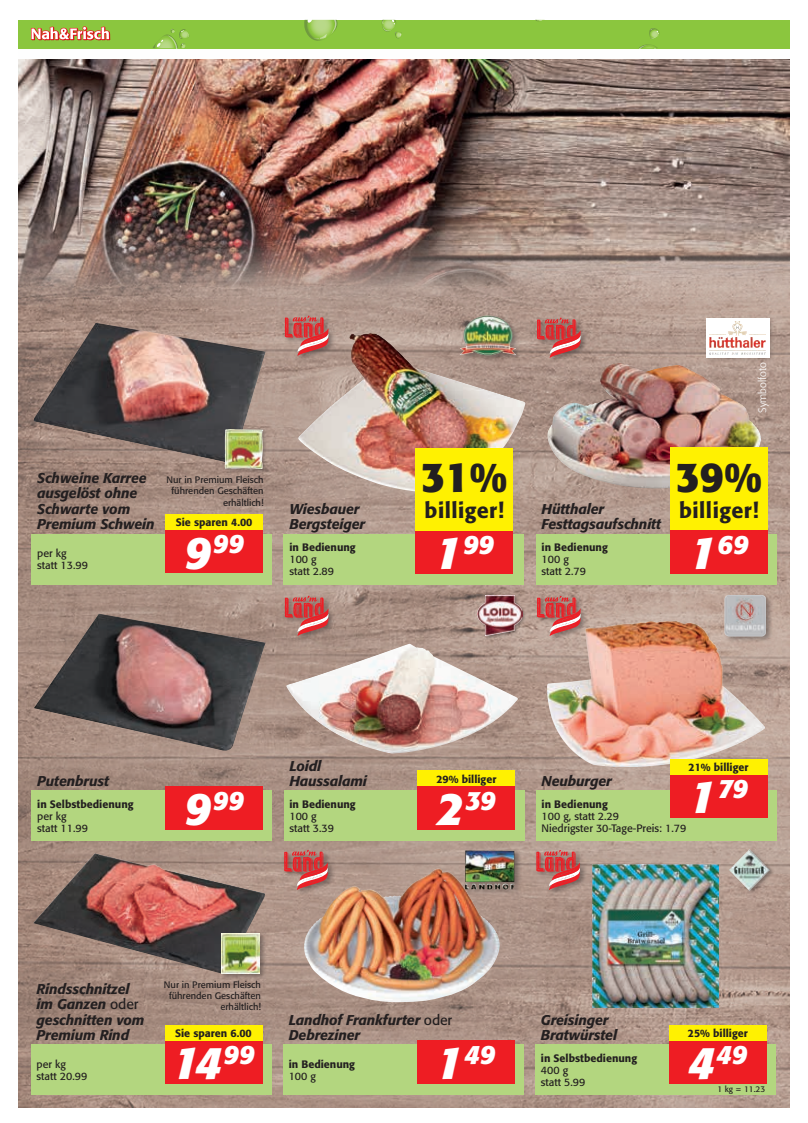
<style>
.page{position:relative;width:808px;height:1123px;background:#fff}
.page>*{position:absolute;margin:0;border:0;box-sizing:border-box;transform-origin:0 0}
.t1{font:italic 700 45.3px "Formata Std";color:#fff}
.t2{font:700 41.5px "Formata Std";color:#231f20}
.t3{font:italic 700 26.4px "Formata Std";color:#fff}
.t4{font:500 21.4px "Formata Std";letter-spacing:.02em;color:#231f20}
.t5{font:italic 500 14.1px/15.5px "Formata Std";letter-spacing:-.01em;color:#231f20}
.t6{font:500 10.7px "Formata Std";color:#231f20}
.t7{font:10.7px/12px "Formata Std";color:#231f20}
.t8{font:300 10.7px "Formata Std";color:#fff}
.t9{font:9.3px/11.2px "Formata Std";color:#231f20;text-align:right}
.t10{font:8.2px "Formata Std";color:#231f20}
.s1{font-size:45.3px}
.s2{font-weight:400;font-style:normal}
</style>
<div class="page">
<img style="left:19px;top:48px;width:770px;height:1059px">
<div style="left:18px;top:20px;width:771px;height:28px;background:#8bc63e"></div>
<svg style="left:153px;top:29px;width:36px;height:19px"></svg>
<svg style="left:382px;top:20px;width:20px;height:19px"></svg>
<svg style="left:639px;top:28px;width:21px;height:20px"></svg>
<svg style="left:304px;top:20px;width:34px;height:21px"></svg>
<svg style="left:31px;top:26px;width:79px;height:14px"></svg>
<img style="left:19px;top:60px;width:770px;height:245px">
<div style="left:459px;top:314px;width:63px;height:47px;background:#231f20;opacity:.4"></div>
<img style="left:459px;top:316px;width:57px;height:17px">
<div style="left:723px;top:593px;width:50px;height:49px;background:#231f20;opacity:.4"></div>
<img style="left:724px;top:595px;width:42px;height:41px">
<div style="left:464px;top:848px;width:58px;height:48px;background:#231f20;opacity:.4"></div>
<img style="left:465px;top:850px;width:49px;height:32px">
<div style="left:536px;top:533px;width:240px;height:51px;background:#b3d67f"></div>
<div style="left:536px;top:316px;width:52px;height:48px;background:#231f20;opacity:.4"></div>
<svg style="left:537px;top:317px;width:44px;height:41px;background:#be6360"></svg>
<img style="left:547px;top:363px;width:214px;height:125px">
<div style="left:704px;top:317px;width:72px;height:46px;background:#231f20;opacity:.2"></div>
<div style="left:706px;top:318px;width:63px;height:39px;background:#fff"></div>
<img style="left:709px;top:321px;width:57px;height:33px">
<div style="left:536px;top:790px;width:240px;height:51px;background:#b3d67f"></div>
<div style="left:536px;top:594px;width:52px;height:48px;background:#231f20;opacity:.4"></div>
<svg style="left:537px;top:596px;width:44px;height:39px"></svg>
<div style="left:535px;top:1044px;width:240px;height:51px;background:#b3d67f"></div>
<div style="left:283px;top:1044px;width:240px;height:51px;background:#b3d67f"></div>
<div style="left:535px;top:848px;width:52px;height:48px;background:#231f20;opacity:.4"></div>
<svg style="left:536px;top:850px;width:44px;height:39px;background:#c46764"></svg>
<div style="left:283px;top:848px;width:52px;height:48px;background:#231f20;opacity:.4"></div>
<svg style="left:284px;top:849px;width:44px;height:41px"></svg>
<div style="left:669px;top:1040px;width:98px;height:43px;background:#ee1d23"></div>
<div style="left:669px;top:1024px;width:98px;height:16px;background:#fff101"></div>
<div style="left:417px;top:1040px;width:98px;height:43px;background:#ee1d23"></div>
<img style="left:592px;top:864px;width:127px;height:143px">
<div style="left:729px;top:848px;width:45px;height:46px;background:#231f20;opacity:.4"></div>
<img style="left:729px;top:849px;width:40px;height:41px">
<div style="left:284px;top:790px;width:240px;height:51px;background:#b3d67f"></div>
<div style="left:284px;top:594px;width:52px;height:48px;background:#231f20;opacity:.4"></div>
<svg style="left:285px;top:595px;width:43px;height:41px;background:#c06461"></svg>
<div style="left:417px;top:786px;width:98px;height:43px;background:#ee1d23"></div>
<div style="left:417px;top:770px;width:98px;height:16px;background:#fff101"></div>
<div style="left:477px;top:594px;width:50px;height:46px;background:#231f20;opacity:.4"></div>
<img style="left:478px;top:595px;width:44px;height:41px">
<div style="left:284px;top:533px;width:240px;height:51px;background:#b3d67f"></div>
<div style="left:284px;top:314px;width:52px;height:48px;background:#231f20;opacity:.4"></div>
<svg style="left:285px;top:315px;width:43px;height:41px"></svg>
<div style="left:31px;top:1044px;width:240px;height:51px;background:#b3d67f"></div>
<div style="left:165px;top:1040px;width:97px;height:43px;background:#ee1d23"></div>
<div style="left:165px;top:1024px;width:97px;height:16px;background:#fff101"></div>
<div style="left:32px;top:533px;width:240px;height:51px;background:#b3d67f"></div>
<div style="left:165px;top:529px;width:98px;height:44px;background:#ee1d23"></div>
<div style="left:165px;top:514px;width:98px;height:15px;background:#fff101"></div>
<img style="left:304px;top:868px;width:197px;height:134px">
<img style="left:548px;top:620px;width:216px;height:146px">
<img style="left:286px;top:644px;width:232px;height:109px">
<img style="left:298px;top:333px;width:227px;height:160px">
<div style="left:669px;top:774px;width:98px;height:43px;background:#ee1d23"></div>
<div style="left:669px;top:759px;width:98px;height:15px;background:#fff101"></div>
<div style="left:32px;top:790px;width:240px;height:51px;background:#b3d67f"></div>
<img style="left:34px;top:613px;width:232px;height:137px">
<div style="left:165px;top:786px;width:98px;height:43px;background:#ee1d23"></div>
<img style="left:34px;top:323px;width:232px;height:141px">
<img style="left:33px;top:853px;width:232px;height:121px">
<div style="left:223px;top:426px;width:45px;height:47px;background:#231f20;opacity:.4"></div>
<img style="left:224px;top:429px;width:40px;height:39px">
<div style="left:221px;top:931px;width:46px;height:48px;background:#231f20;opacity:.4"></div>
<img style="left:222px;top:933px;width:38px;height:40px">
<div style="left:670px;top:530px;width:98px;height:43px;background:#ee1d23"></div>
<div style="left:670px;top:448px;width:98px;height:82px;background:#fff101"></div>
<div style="left:415px;top:530px;width:98px;height:43px;background:#ee1d23"></div>
<div style="left:415px;top:448px;width:98px;height:82px;background:#fff101"></div>
<p class="t5" style="left:37px;top:470px;width:119px">Schweine Karree ausgelöst ohne<br>Schwarte vom<br>Premium Schwein</p>
<p class="t7" style="left:37px;top:547px;width:52px">per kg statt 13.99</p>
<p class="t9" style="left:167px;top:474px;width:99px">Nur in Premium Fleisch führenden Geschäften erhältlich!</p>
<p class="t6" style="left:176px;top:515px;width:78px">Sie sparen 4.00</p>
<h3 class="t3" style="left:185px;top:528px;width:61px"><span class="s1">9</span>99</h3>
<p class="t5" style="left:289px;top:501px;width:77px">Wiesbauer<br>Bergsteiger</p>
<p class="t6" style="left:289px;top:541px;width:68px">in Bedienung</p>
<p class="t7" style="left:289px;top:553px;width:46px">100 g statt 2.89</p>
<h2 class="t2" style="left:421px;top:451px;width:88px">31%</h2>
<h3 class="t4" style="left:425px;top:497px;width:81px">billiger!</h3>
<h3 class="t3" style="left:435px;top:528px;width:61px"><span class="s1">1</span>99</h3>
<p class="t8" style="left:756px;top:413px;width:52px;rotate:-90deg">Symbolfoto</p>
<p class="t5" style="left:542px;top:501px;width:121px">Hütthaler<br>Festtagsaufschnitt</p>
<p class="t6" style="left:542px;top:541px;width:68px">in Bedienung</p>
<p class="t7" style="left:542px;top:553px;width:46px">100 g statt 2.79</p>
<h2 class="t2" style="left:676px;top:451px;width:88px">39%</h2>
<h3 class="t4" style="left:679px;top:497px;width:81px">billiger!</h3>
<h3 class="t3" style="left:689px;top:528px;width:61px"><span class="s1">1</span>69</h3>
<p class="t5" style="left:37px;top:773px;width:73px">Putenbrust</p>
<p class="t6" style="left:37px;top:797px;width:98px">in Selbstbedienung</p>
<p class="t7" style="left:37px;top:810px;width:52px">per kg statt 11.99</p>
<h3 class="t3" style="left:185px;top:784px;width:61px"><span class="s1">9</span>99</h3>
<p class="t5" style="left:289px;top:757px;width:79px">Loidl<br>Haussalami</p>
<p class="t6" style="left:289px;top:797px;width:68px">in Bedienung</p>
<p class="t7" style="left:289px;top:810px;width:46px">100 g statt 3.39</p>
<p class="t6" style="left:436px;top:772px;width:62px">29% billiger</p>
<h3 class="t3" style="left:437px;top:784px;width:60px"><span class="s1">2</span>39</h3>
<p class="t6" style="left:688px;top:760px;width:62px">21% billiger</p>
<p class="t5" style="left:542px;top:773px;width:72px">Neuburger</p>
<h3 class="t3" style="left:689px;top:772px;width:60px"><span class="s1">1</span>79</h3>
<p class="t6" style="left:542px;top:797px;width:68px">in Bedienung</p>
<p class="t7" style="left:542px;top:810px;width:146px">100 g, statt 2.29<br>Niedrigster 30-Tage-Preis: 1.79</p>
<p class="t5" style="left:37px;top:980px;width:109px">Rindsschnitzel im Ganzen <span class="s2">oder </span>geschnitten vom<br>Premium Rind</p>
<p class="t7" style="left:37px;top:1058px;width:52px">per kg statt 20.99</p>
<p class="t9" style="left:164px;top:979px;width:99px">Nur in Premium Fleisch führenden Geschäften erhältlich!</p>
<p class="t6" style="left:175px;top:1026px;width:78px">Sie sparen 6.00</p>
<h1 class="t1" style="left:172px;top:1035px;width:84px">14<sup>99</sup></h1>
<p class="t5" style="left:289px;top:1011px;width:165px">Landhof Frankfurter <span class="s2">oder<br></span>Debreziner</p>
<p class="t6" style="left:289px;top:1057px;width:68px">in Bedienung</p>
<p class="t7" style="left:289px;top:1070px;width:29px">100 g</p>
<h3 class="t3" style="left:436px;top:1038px;width:61px"><span class="s1">1</span>49</h3>
<p class="t5" style="left:541px;top:1011px;width:78px">Greisinger<br>Bratwürstel</p>
<p class="t6" style="left:541px;top:1051px;width:98px">in Selbstbedienung</p>
<p class="t7" style="left:541px;top:1064px;width:46px">400 g statt 5.99</p>
<p class="t6" style="left:688px;top:1026px;width:62px">25% billiger</p>
<h3 class="t3" style="left:688px;top:1038px;width:61px"><span class="s1">4</span>49</h3>
<p class="t10" style="left:717px;top:1084px;width:49px">1 kg = 11.23</p>
</div>
